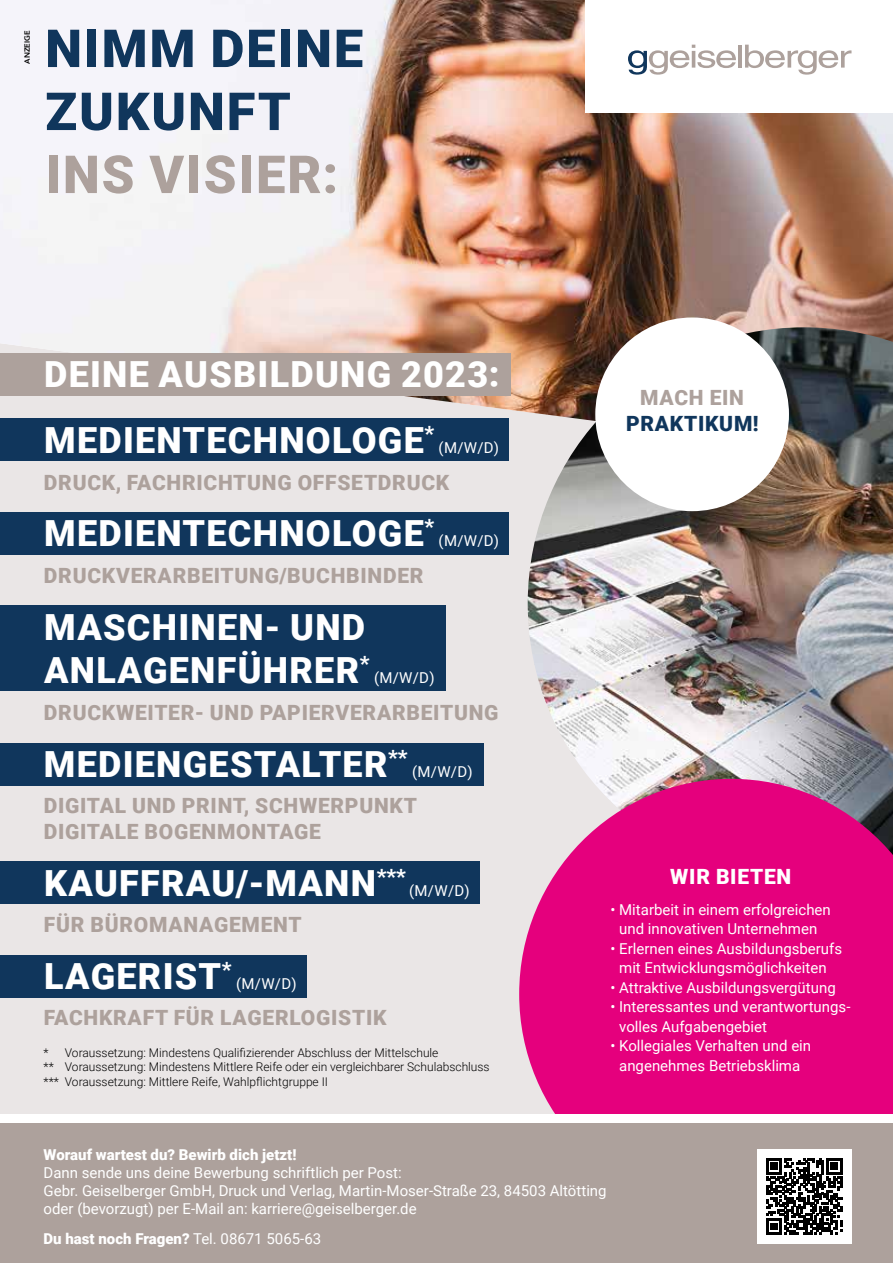
<style>
.page{position:relative;width:893px;height:1263px;background:#fff}
.page>*{position:absolute;margin:0;border:0;box-sizing:border-box;transform-origin:0 0}
.t1{font:900 52.5px/63px "Roboto";letter-spacing:.035em;color:#10365c}
.t2{font:900 52.5px "Roboto";letter-spacing:.035em;color:#ada19c}
.t3{font:900 36px/43.2px "Roboto";letter-spacing:.035em;color:#fff}
.t4{font:900 21px/25.2px "Roboto";letter-spacing:.035em;color:#ada19c}
.t5{font:900 21px "Roboto";letter-spacing:.035em;color:#10365c}
.t6{font:900 21px "Roboto";letter-spacing:.035em;color:#fff}
.t7{font:15px/19.5px "Roboto";color:#fff;text-align:center}
.t8{font:900 15px "Roboto";color:#fff}
.t9{font:300 12px/14.4px "Roboto";color:#000}
.t10{font:800 7.5px "Avenir";color:#000}
.s1{font-weight:400}
</style>
<div class="page">
<div style="left:0;top:0;width:893px;height:1113px;background:#eae6e6"></div>
<img style="left:0;top:0;width:893px;height:413px">
<div style="left:585px;top:0;width:308px;height:113px;background:#fff"></div>
<div style="left:0;top:1123px;width:893px;height:140px;background:#ada19c"></div>
<svg style="left:628px;top:45px;width:108px;height:30px"></svg>
<hr style="left:738px;top:45px;width:4px;height:23px;background:#ada19c">
<svg style="left:745px;top:45px;width:106px;height:30px"></svg>
<div style="left:0;top:861px;width:480px;height:43px;background:#10365c"></div>
<div style="left:0;top:418px;width:509px;height:43px;background:#10365c"></div>
<div style="left:0;top:605px;width:445px;height:85px;background:#10365c"></div>
<div style="left:0;top:955px;width:306px;height:42px;background:#10365c"></div>
<div style="left:0;top:512px;width:509px;height:43px;background:#10365c"></div>
<img style="left:528px;top:327px;width:365px;height:452px">
<div style="left:595px;top:317px;width:194px;height:194px;background:#fff;border-radius:50%"></div>
<div style="left:0;top:353px;width:510px;height:43px;background:#ada19c"></div>
<svg style="left:519px;top:779px;width:374px;height:334px;background:#e11785"></svg>
<div style="left:757px;top:1149px;width:94px;height:94px;background:#fff"></div>
<svg style="left:766px;top:1158px;width:76px;height:76px"></svg>
<div style="left:0;top:743px;width:483px;height:42px;background:#10365c"></div>
<p class="t10" style="left:21px;top:64px;width:35px;rotate:-90deg">ANZEIGE</p>
<h1 class="t1" style="left:45px;top:15px;width:320px">NIMM DEINE<br>ZUKUNFT</h1>
<h1 class="t2" style="left:45px;top:138px;width:294px">INS VISIER:</h1>
<h2 class="t3" style="left:44px;top:351px;width:457px">DEINE AUSBILDUNG 2023:</h2>
<h2 class="t3" style="left:44px;top:417px;width:391px">MEDIENTECHNOLOGE<sup>*</sup></h2>
<p class="t7" style="left:439px;top:437px;width:62px">(M/W/D)</p>
<h3 class="t4" style="left:44px;top:469px;width:407px">DRUCK, FACHRICHTUNG OFFSETDRUCK</h3>
<h2 class="t3" style="left:44px;top:510px;width:391px">MEDIENTECHNOLOGE<sup>*</sup></h2>
<p class="t7" style="left:439px;top:530px;width:62px">(M/W/D)</p>
<h3 class="t4" style="left:44px;top:562px;width:381px">DRUCKVERARBEITUNG/BUCHBINDER</h3>
<h2 class="t3" style="left:44px;top:604px;width:327px">MASCHINEN- UND<br>ANLAGENFÜHRER<sup>*</sup></h2>
<p class="t7" style="left:374px;top:668px;width:62px">(M/W/D)</p>
<h3 class="t4" style="left:44px;top:699px;width:456px">DRUCKWEITER- UND PAPIERVERARBEITUNG</h3>
<h2 class="t3" style="left:44px;top:741px;width:365px">MEDIENGESTALTER<sup>**</sup></h2>
<p class="t7" style="left:412px;top:761px;width:62px">(M/W/D)</p>
<h3 class="t4" style="left:44px;top:792px;width:375px">DIGITAL UND PRINT, SCHWERPUNKT<br>DIGITALE BOGENMONTAGE</h3>
<h2 class="t3" style="left:44px;top:860px;width:363px">KAUFFRAU/-MANN<sup>***</sup></h2>
<p class="t7" style="left:409px;top:880px;width:62px">(M/W/D)</p>
<h3 class="t4" style="left:44px;top:911px;width:259px">FÜR BÜROMANAGEMENT</h3>
<h2 class="t3" style="left:44px;top:953px;width:189px">LAGERIST<sup>*</sup></h2>
<p class="t7" style="left:236px;top:973px;width:62px">(M/W/D)</p>
<h3 class="t4" style="left:44px;top:1004px;width:344px">FACHKRAFT FÜR LAGERLOGISTIK</h3>
<p class="t9" style="left:44px;top:1045px;width:448px">* Voraussetzung: Mindestens Qualifizierender Abschluss der Mittelschule<br>** Voraussetzung: Mindestens Mittlere Reife oder ein vergleichbarer Schulabschluss *** Voraussetzung: Mittlere Reife, Wahlpflichtgruppe II</p>
<h3 class="t4" style="left:640px;top:384px;width:105px">MACH EIN</h3>
<h3 class="t5" style="left:626px;top:408px;width:134px">PRAKTIKUM!</h3>
<h3 class="t6" style="left:670px;top:862px;width:122px">WIR BIETEN</h3>
<p class="t7" style="left:610px;top:899px;width:222px">• Mitarbeit in einem erfolgreichen und innovativen Unternehmen</p>
<p class="t7" style="left:610px;top:938px;width:233px">• Erlernen eines Ausbildungsberufs mit Entwicklungsmöglichkeiten</p>
<p class="t7" style="left:610px;top:977px;width:227px">• Attraktive Ausbildungsvergütung</p>
<p class="t7" style="left:619px;top:997px;width:233px;text-align:left;text-indent:-9px">• Interessantes und verantwortungs&shy;volles Aufgabengebiet</p>
<p class="t7" style="left:610px;top:1036px;width:202px">• Kollegiales Verhalten und ein angenehmes Betriebsklima</p>
<p class="t8" style="left:44px;top:1144px;width:254px">Worauf wartest du? Bewirb dich jetzt!</p>
<p class="t7" style="left:44px;top:1163px;width:565px;line-height:18px;text-align:left">Dann sende uns deine Bewerbung schriftlich per Post:<br>Gebr. Geiselberger GmbH, Druck und Verlag, Martin-Moser-Straße 23, 84503 Altötting oder (bevorzugt) per E-Mail an: karriere@geiselberger.de</p>
<p class="t8" style="left:44px;top:1228px;width:279px">Du hast noch Fragen? <span class="s1">Tel. 08671 5065-63</span></p>
</div>
